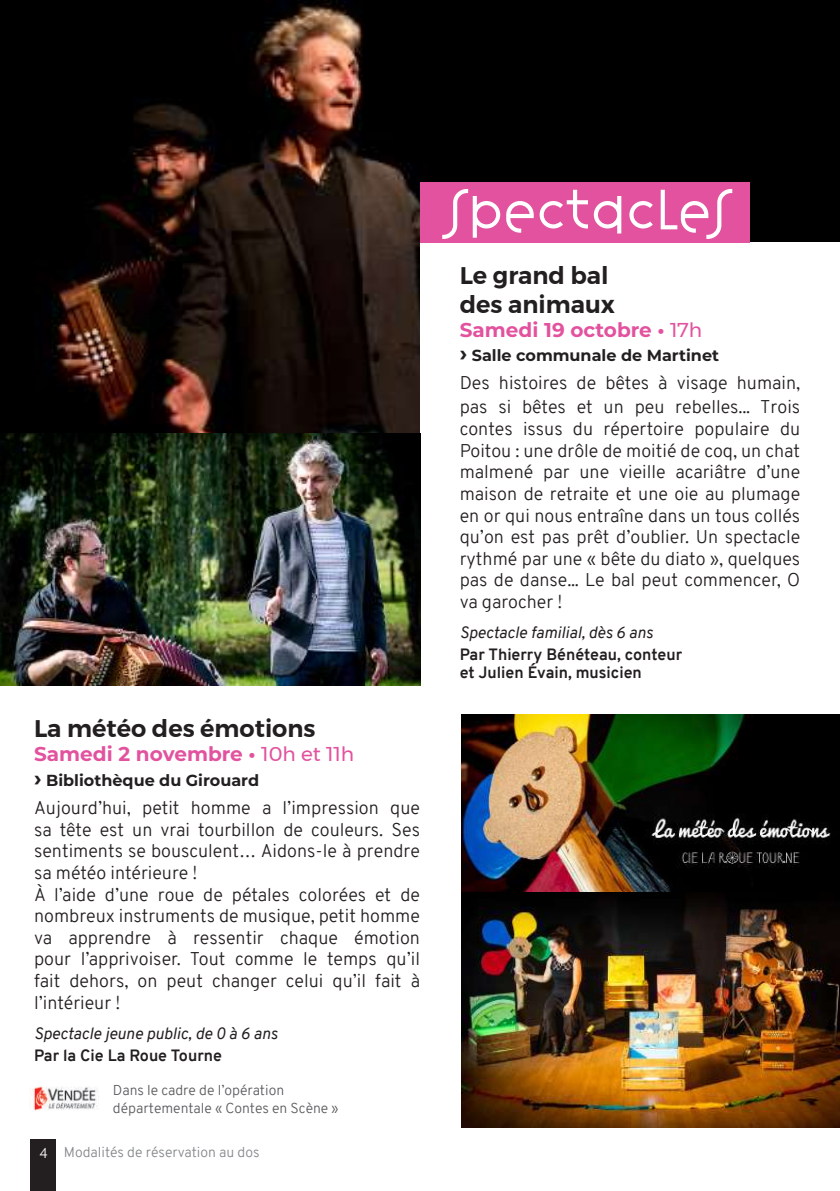
<style>
.page{position:relative;width:840px;height:1191px;background:#fff}
.page>*{position:absolute;margin:0;border:0;box-sizing:border-box;transform-origin:0 0}
.t1{font:300 50px "Variex OT";color:#fff}
.t2{font:600 24px/28.8px "Montserrat";color:#231f20}
.t3{font:700 20px "Montserrat";color:#e2529e}
.t4{font:300 18px/21.6px "Overpass";color:#231f20}
.t5{font:700 16px/18px "Overpass";color:#231f20}
.t6{font:italic 16px "Overpass";color:#231f20}
.t7{font:700 16px "Montserrat";color:#231f20}
.t8{font:300 14px/18px "Overpass";color:#5a5a5d}
.t9{font:300 14px "Overpass";color:#848689}
.s1{font-weight:400}
.s2{font-size:22px}
.s3{color:#fff}
</style>
<div class="page">
<div style="left:30px;top:1139px;width:25px;height:52px;background:#231f20"></div>
<div style="left:0;top:0;width:839px;height:473px;background:#000"></div>
<img style="left:7px;top:0;width:743px;height:434px">
<div style="left:420px;top:242px;width:419px;height:348px;background:#fff"></div>
<div style="left:420px;top:182px;width:328px;height:60px;background:#e2529e"></div>
<img style="left:461px;top:714px;width:378px;height:413px">
<img style="left:0;top:434px;width:420px;height:251px">
<img style="left:30px;top:1086px;width:69px;height:25px">
<h2 class="t2" style="left:34px;top:714px;width:283px">La météo des émotions</h2>
<p class="t3" style="left:34px;top:740px;width:321px">Samedi 2 novembre • <span class="s1">10h et 11h</span></p>
<p class="t7" style="left:34px;top:769px;width:226px"><span class="s2">›</span> Bibliothèque du Girouard</p>
<p class="t4" style="left:34px;top:797px;width:387px">Aujourd’hui, petit homme a l’impression que sa tête est un vrai tourbillon de couleurs. Ses sentiments se bousculent… Aidons-le à prendre sa météo intérieure !<br>À l’aide d’une roue de pétales colorées et de nombreux instruments de musique, petit homme va apprendre à ressentir chaque émotion pour l’apprivoiser. Tout comme le temps qu’il fait dehors, on peut changer celui qu’il fait à l’intérieur !</p>
<p class="t6" style="left:34px;top:1021px;width:245px">Spectacle jeune public, de 0 à 6 ans</p>
<p class="t5" style="left:34px;top:1046px;width:189px">Par la Cie La Roue Tourne</p>
<p class="t8" style="left:113px;top:1081px;width:227px">Dans le cadre de l’opération départementale « Contes en Scène »</p>
<p class="t9" style="left:39px;top:1141px;width:221px"><span class="s3">4</span> Modalités de réservation au dos</p>
<h1 class="t1" style="left:442px;top:176px;width:290px">spectacles</h1>
<h2 class="t2" style="left:459px;top:261px;width:157px">Le grand bal des animaux</h2>
<p class="t3" style="left:459px;top:315px;width:244px">Samedi 19 octobre • <span class="s1">17h</span></p>
<p class="t7" style="left:459px;top:344px;width:261px"><span class="s2">›</span> Salle communale de Martinet</p>
<p class="t4" style="left:459px;top:371px;width:342px;line-height:24px">Des histoires de bêtes à visage humain, pas si bêtes et un peu rebelles... Trois</p>
<p class="t4" style="left:459px;top:418px;width:342px;text-align:justify">contes issus du répertoire populaire du Poitou : une drôle de moitié de coq, un chat malmené par une vieille acariâtre d’une maison de retraite et une oie au plumage en or qui nous entraîne dans un tous collés qu’on est pas prêt d’oublier. Un spectacle rythmé par une « bête du diato », quelques pas de danse... Le bal peut commencer, O va garocher !</p>
<p class="t6" style="left:459px;top:621px;width:195px">Spectacle familial, dès 6 ans</p>
<p class="t5" style="left:459px;top:645px;width:224px">Par Thierry Bénéteau, conteur et Julien Évain, musicien</p>
</div>
